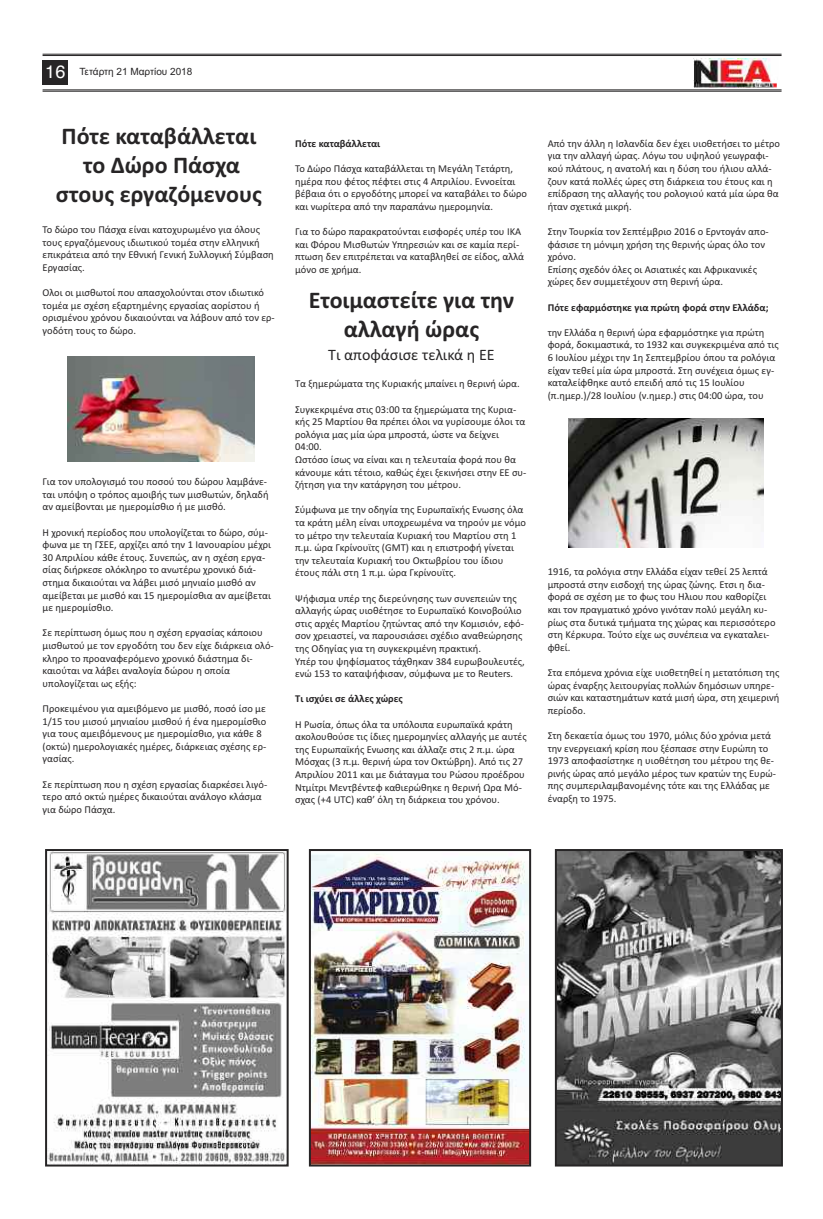
<style>
.page{position:relative;width:823px;height:1219px;background:#fff}
.page>*{position:absolute;margin:0;border:0;box-sizing:border-box;transform-origin:0 0}
.t1{font:700 24px/28.8px "Calibri";color:#272526;text-align:center}
.t2{font:16px "Calibri";color:#272526}
.t3{font:10.5px/12.6px "Calibri";color:#272526}
.t4{font:700 10.5px "Calibri";color:#272526}
.t5{font:10px "Arial";color:#272526}
.s1{font-family:"Helvetica";font-size:18px;color:#fff}
</style>
<div class="page">
<hr style="left:43px;top:90px;width:738px;height:1px;background:#272526">
<hr style="left:43px;top:91px;width:738px;height:1px;background:#272526">
<hr style="left:43px;top:54px;width:738px;height:1px;background:#272526">
<hr style="left:43px;top:55px;width:738px;height:1px;background:#272526">
<div style="left:43px;top:60px;width:25px;height:25px;background:#272526"></div>
<img style="left:693px;top:58px;width:84px;height:29px">
<img style="left:557px;top:852px;width:222px;height:311px">
<div style="left:554px;top:849px;width:228px;height:317px;border:2px solid #272526"></div>
<img style="left:48px;top:852px;width:237px;height:311px">
<div style="left:45px;top:849px;width:243px;height:317px;border:2px solid #272526"></div>
<img style="left:312px;top:853px;width:216px;height:310px">
<div style="left:309px;top:849px;width:222px;height:317px;border:2px solid #272526"></div>
<img style="left:68px;top:356px;width:186px;height:105px">
<img style="left:568px;top:419px;width:194px;height:128px">
<p class="t5" style="left:45px;top:66px;width:148px"><span class="s1">16</span> Τετάρτη 21 Μαρτίου 2018</p>
<h1 class="t1" style="left:56px;top:122px;width:207px">Πότε καταβάλλεται το Δώρο Πάσχα στους εργαζόμενους</h1>
<p class="t3" style="left:43px;top:223px;width:233px">To δώρο του Πάσχα είναι κατοχυρωμένο για όλους τους εργαζόμενους ιδιωτικού τομέα στην ελληνική επικράτεια από την Εθνική Γενική Συλλογική Σύμβαση Εργασίας.</p>
<p class="t3" style="left:43px;top:286px;width:233px">Ολοι οι μισθωτοί που απασχολούνται στον ιδιωτικό τομέα με σχέση εξαρτημένης εργασίας αορίστου ή ορισμένου χρόνου δικαιούνται να λάβουν από τον ερ&shy;γοδότη τους το δώρο.</p>
<p class="t3" style="left:43px;top:475px;width:227px">Για τον υπολογισμό του ποσού του δώρου λαμβάνε&shy;ται υπόψη ο τρόπος αμοιβής των μισθωτών, δηλαδή αν αμείβονται με ημερομίσθιο ή με μισθό.</p>
<p class="t3" style="left:43px;top:526px;width:230px">Η χρονική περίοδος που υπολογίζεται το δώρο, σύμ&shy;φωνα με τη ΓΣΕΕ, αρχίζει από την 1 Ιανουαρίου μέχρι 30 Απριλίου κάθε έτους. Συνεπώς, αν η σχέση εργα&shy;σίας διήρκεσε ολόκληρο το ανωτέρω χρονικό διά&shy;στημα δικαιούται να λάβει μισό μηνιαίο μισθό αν αμείβεται με μισθό και 15 ημερομίσθια αν αμείβεται με ημερομίσθιο.</p>
<p class="t3" style="left:43px;top:626px;width:232px">Σε περίπτωση όμως που η σχέση εργασίας κάποιου μισθωτού με τον εργοδότη του δεν είχε διάρκεια ολό&shy;κληρο το προαναφερόμενο χρονικό διάστημα δι&shy;καιούται να λάβει αναλογία δώρου η οποία υπολογίζεται ως εξής:</p>
<p class="t3" style="left:43px;top:702px;width:225px">Προκειμένου για αμειβόμενο με μισθό, ποσό ίσο με 1/15 του μισού μηνιαίου μισθού ή ένα ημερομίσθιο για τους αμειβόμενους με ημερομίσθιο, για κάθε 8 (οκτώ) ημερολογιακές ημέρες, διάρκειας σχέσης ερ&shy;γασίας.</p>
<p class="t3" style="left:43px;top:778px;width:226px">Σε περίπτωση που η σχέση εργασίας διαρκέσει λιγό&shy;τερο από οκτώ ημέρες δικαιούται ανάλογο κλάσμα για δώρο Πάσχα.</p>
<p class="t4" style="left:295px;top:137px;width:87px">Πότε καταβάλλεται</p>
<p class="t3" style="left:295px;top:162px;width:233px">Το Δώρο Πάσχα καταβάλλεται τη Μεγάλη Τετάρτη, ημέρα που φέτος πέφτει στις 4 Απριλίου. Εννοείται βέβαια ότι ο εργοδότης μπορεί να καταβάλει το δώρο και νωρίτερα από την παραπάνω ημερομηνία.</p>
<p class="t3" style="left:295px;top:225px;width:230px">Για το δώρο παρακρατούνται εισφορές υπέρ του ΙΚΑ και Φόρου Μισθωτών Υπηρεσιών και σε καμία περί&shy;πτωση δεν επιτρέπεται να καταβληθεί σε είδος, αλλά μόνο σε χρήμα.</p>
<h1 class="t1" style="left:308px;top:285px;width:207px">Ετοιμαστείτε για την αλλαγή ώρας</h1>
<h2 class="t2" style="left:328px;top:345px;width:168px">Τι αποφάσισε τελικά η ΕΕ</h2>
<p class="t3" style="left:295px;top:377px;width:226px">Τα ξημερώματα της Κυριακής μπαίνει η θερινή ώρα.</p>
<p class="t3" style="left:295px;top:403px;width:233px">Συγκεκριμένα στις 03:00 τα ξημερώματα της Κυρια&shy;κής 25 Μαρτίου θα πρέπει όλοι να γυρίσουμε όλοι τα ρολόγια μας μία ώρα μπροστά, ώστε να δείχνει 04:00.<br>Ωστόσο ίσως να είναι και η τελευταία φορά που θα κάνουμε κάτι τέτοιο, καθώς έχει ξεκινήσει στην ΕΕ συ&shy;ζήτηση για την κατάργηση του μέτρου.</p>
<p class="t3" style="left:295px;top:503px;width:232px">Σύμφωνα με την οδηγία της Ευρωπαϊκής Ενωσης όλα τα κράτη μέλη είναι υποχρεωμένα να τηρούν με νόμο το μέτρο την τελευταία Κυριακή του Μαρτίου στη 1 π.μ. ώρα Γκρίνουϊτς (GMT) και η επιστροφή γίνεται την τελευταία Κυριακή του Οκτωβρίου του ίδιου έτους πάλι στη 1 π.μ. ώρα Γκρίνουϊτς.</p>
<p class="t3" style="left:295px;top:592px;width:231px">Ψήφισμα υπέρ της διερεύνησης των συνεπειών της αλλαγής ώρας υιοθέτησε το Ευρωπαϊκό Κοινοβούλιο στις αρχές Μαρτίου ζητώντας από την Κομισιόν, εφό&shy;σον χρειαστεί, να παρουσιάσει σχέδιο αναθεώρησης της Οδηγίας για τη συγκεκριμένη πρακτική.<br>Υπέρ του ψηφίσματος τάχθηκαν 384 ευρωβουλευτές, ενώ 153 το καταψήφισαν, σύμφωνα με το Reuters.</p>
<p class="t4" style="left:295px;top:693px;width:109px">Τι ισχύει σε άλλες χώρες</p>
<p class="t3" style="left:295px;top:718px;width:233px">Η Ρωσία, όπως όλα τα υπόλοιπα ευρωπαϊκά κράτη ακολουθούσε τις ίδιες ημερομηνίες αλλαγής με αυτές της Ευρωπαϊκής Ενωσης και άλλαζε στις 2 π.μ. ώρα Μόσχας (3 π.μ. θερινή ώρα τον Οκτώβρη). Από τις 27<br>Απριλίου 2011 και με διάταγμα του Ρώσου προέδρου Ντμίτρι Μεντβέντεφ καθιερώθηκε η θερινή Ωρα Μό&shy;σχας (+4 UTC) καθ’ όλη τη διάρκεια του χρόνου.</p>
<p class="t3" style="left:547px;top:137px;width:234px">Από την άλλη η Ισλανδία δεν έχει υιοθετήσει το μέτρο για την αλλαγή ώρας. Λόγω του υψηλού γεωγραφι&shy;κού πλάτους, η ανατολή και η δύση του ήλιου αλλά&shy;ζουν κατά πολλές ώρες στη διάρκεια του έτους και η επίδραση της αλλαγής του ρολογιού κατά μία ώρα θα ήταν σχετικά μικρή.</p>
<p class="t3" style="left:547px;top:225px;width:222px">Στην Τουρκία τον Σεπτέμβριο 2016 ο Ερντογάν απο&shy;φάσισε τη μόνιμη χρήση της θερινής ώρας όλο τον χρόνο.<br>Επίσης σχεδόν όλες οι Ασιατικές και Αφρικανικές χώρες δεν συμμετέχουν στη θερινή ώρα.</p>
<p class="t4" style="left:547px;top:301px;width:222px">Πότε εφαρμόστηκε για πρώτη φορά στην Ελλάδα;</p>
<p class="t3" style="left:547px;top:326px;width:232px">την Ελλάδα η θερινή ώρα εφαρμόστηκε για πρώτη φορά, δοκιμαστικά, το 1932 και συγκεκριμένα από τις 6 Ιουλίου μέχρι την 1η Σεπτεμβρίου όπου τα ρολόγια είχαν τεθεί μία ώρα μπροστά. Στη συνέχεια όμως εγ&shy;καταλείφθηκε αυτό επειδή από τις 15 Ιουλίου (π.ημερ.)/28 Ιουλίου (ν.ημερ.) στις 04:00 ώρα, του</p>
<p class="t3" style="left:547px;top:565px;width:229px">1916, τα ρολόγια στην Ελλάδα είχαν τεθεί 25 λεπτά μπροστά στην εισδοχή της ώρας ζώνης. Ετσι η δια&shy;φορά σε σχέση με το φως του Ηλιου που καθορίζει και τον πραγματικό χρόνο γινόταν πολύ μεγάλη κυ&shy;ρίως στα δυτικά τμήματα της χώρας και περισσότερο στη Κέρκυρα. Τούτο είχε ως συνέπεια να εγκαταλει&shy;φθεί.</p>
<p class="t3" style="left:547px;top:666px;width:233px">Στα επόμενα χρόνια είχε υιοθετηθεί η μετατόπιση της ώρας έναρξης λειτουργίας πολλών δημόσιων υπηρε&shy;σιών και καταστημάτων κατά μισή ώρα, στη χειμερινή περίοδο.</p>
<p class="t3" style="left:547px;top:729px;width:229px">Στη δεκαετία όμως του 1970, μόλις δύο χρόνια μετά την ενεργειακή κρίση που ξέσπασε στην Ευρώπη το 1973 αποφασίστηκε η υιοθέτηση του μέτρου της θε&shy;ρινής ώρας από μεγάλο μέρος των κρατών της Ευρώ&shy;πης συμπεριλαμβανομένης τότε και της Ελλάδας με έναρξη το 1975.</p>
</div>
